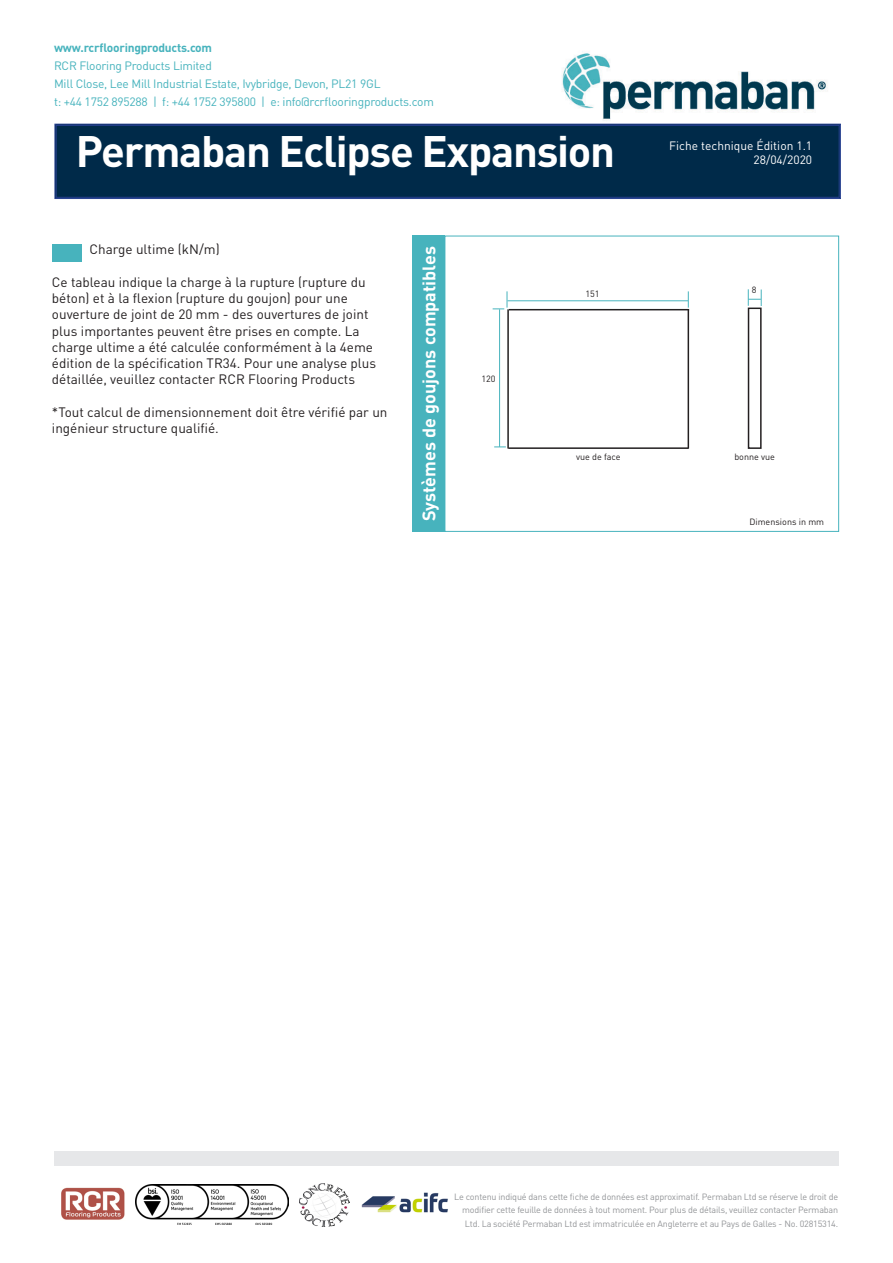
<style>
.page{position:relative;width:893px;height:1263px;background:#fff}
.page>*{position:absolute;margin:0;border:0;box-sizing:border-box;transform-origin:0 0}
.t1{font:700 45px "DIN Pro";letter-spacing:-.03em;color:#fff}
.t2{font:700 43.5px "DIN Pro";letter-spacing:-.03em;color:#fff}
.t3{font:700 26.25px "DIN Pro";color:#fff}
.t4{font:700 18px "DIN Pro";color:#fff}
.t5{font:13.5px/16.2px "DIN Pro";color:#231f20}
.t6{font:12px "DIN Pro";letter-spacing:-.02em;color:#47b3bd}
.t7{font:12px "DIN Pro";color:#fff}
.t8{font:700 12px "DIN Pro";letter-spacing:-.02em;color:#47b3bd}
.t9{font:9px/13.5px "DIN Pro";letter-spacing:-.02em;color:#939598;text-align:justify}
.t10{font:9px "DIN Pro";color:#231f20}
</style>
<div class="page">
<div style="left:445px;top:236px;width:394px;height:296px;border:1px solid #47b3bd"></div>
<div style="left:54px;top:1151px;width:785px;height:14px;background:#e6e7e9"></div>
<img style="left:550px;top:51px;width:290px;height:73px">
<div style="left:55px;top:124px;width:786px;height:75px;background:#002a49"></div>
<div style="left:56px;top:125px;width:783px;height:72px;border:1px solid #253f8e"></div>
<div style="left:52px;top:244px;width:30px;height:18px;background:#47b3bd"></div>
<hr style="left:509px;top:309px;width:180px;height:1px;background:#231f20">
<hr style="left:688px;top:309px;width:1px;height:140px;background:#231f20">
<hr style="left:508px;top:447px;width:180px;height:2px;background:#231f20">
<hr style="left:507px;top:309px;width:2px;height:140px;background:#231f20">
<hr style="left:507px;top:300px;width:181px;height:1px;background:#47b3bd">
<svg style="left:688px;top:291px;width:1px;height:17px"></svg>
<svg style="left:493px;top:291px;width:15px;height:18px"></svg>
<hr style="left:499px;top:309px;width:1px;height:138px;background:#47b3bd">
<svg style="left:494px;top:446px;width:12px;height:1px"></svg>
<div style="left:748px;top:308px;width:14px;height:141px;border:2px solid #231f20"></div>
<svg style="left:748px;top:289px;width:14px;height:17px"></svg>
<div style="left:412px;top:236px;width:33px;height:296px;background:#47b3bd"></div>
<img style="left:299px;top:1183px;width:50px;height:43px">
<img style="left:61px;top:1187px;width:64px;height:33px">
<img style="left:361px;top:1192px;width:87px;height:21px">
<img style="left:136px;top:1184px;width:152px;height:40px">
<p class="t8" style="left:54px;top:39px;width:160px">www.rcrflooringproducts.com</p>
<p class="t6" style="left:54px;top:57px;width:159px">RCR Flooring Products Limited</p>
<p class="t6" style="left:54px;top:75px;width:328px">Mill Close, Lee Mill Industrial Estate, Ivybridge, Devon, PL21 9GL</p>
<p class="t6" style="left:54px;top:93px;width:381px">t: +44 1752 895288 | f: +44 1752 395800 | e: info@rcrflooringproducts.com</p>
<p class="t1" style="left:76px;top:130px;width:457px">permaban signature AR</p>
<p class="t3" style="left:530px;top:121px;width:24px">®</p>
<p class="t7" style="left:669px;top:137px;width:144px">Fiche technique Édition 1.1</p>
<p class="t2" style="left:76px;top:122px;width:541px">Permaban Eclipse Expansion</p>
<p class="t7" style="left:753px;top:152px;width:60px">28/04/2020</p>
<p class="t5" style="left:90px;top:241px;width:132px">Charge ultime (kN/m)</p>
<p class="t5" style="left:52px;top:273px;width:326px">Ce tableau indique la charge à la rupture (rupture du béton) et à la flexion (rupture du goujon) pour une ouverture de joint de 20 mm - des ouvertures de joint plus importantes peuvent être prises en compte. La charge ultime a été calculée conformément à la 4eme édition de la spécification TR34. Pour une analyse plus détaillée, veuillez contacter RCR Flooring Products</p>
<p class="t5" style="left:52px;top:403px;width:337px">*Tout calcul de dimensionnement doit être vérifié par un ingénieur structure qualifié.</p>
<p class="t4" style="left:417px;top:521px;width:276px;rotate:-90deg">Systèmes de goujons compatibles</p>
<p class="t10" style="left:482px;top:373px;width:16px">120</p>
<p class="t10" style="left:585px;top:288px;width:16px">151</p>
<p class="t10" style="left:752px;top:283px;width:6px">8</p>
<p class="t10" style="left:576px;top:451px;width:46px">vue de face</p>
<p class="t10" style="left:734px;top:451px;width:42px">bonne vue</p>
<p class="t10" style="left:749px;top:515px;width:76px">Dimensions in mm</p>
<p class="t9" style="left:462px;top:1189px;width:377px;text-indent:-8px">Le contenu indiqué dans cette fiche de données est approximatif. Permaban Ltd se réserve le droit de modifier cette feuille de données à tout moment. Pour plus de détails, veuillez contacter Permaban Ltd. La société Permaban Ltd est immatriculée en Angleterre et au Pays de Galles - No. 02815314.</p>
</div>
